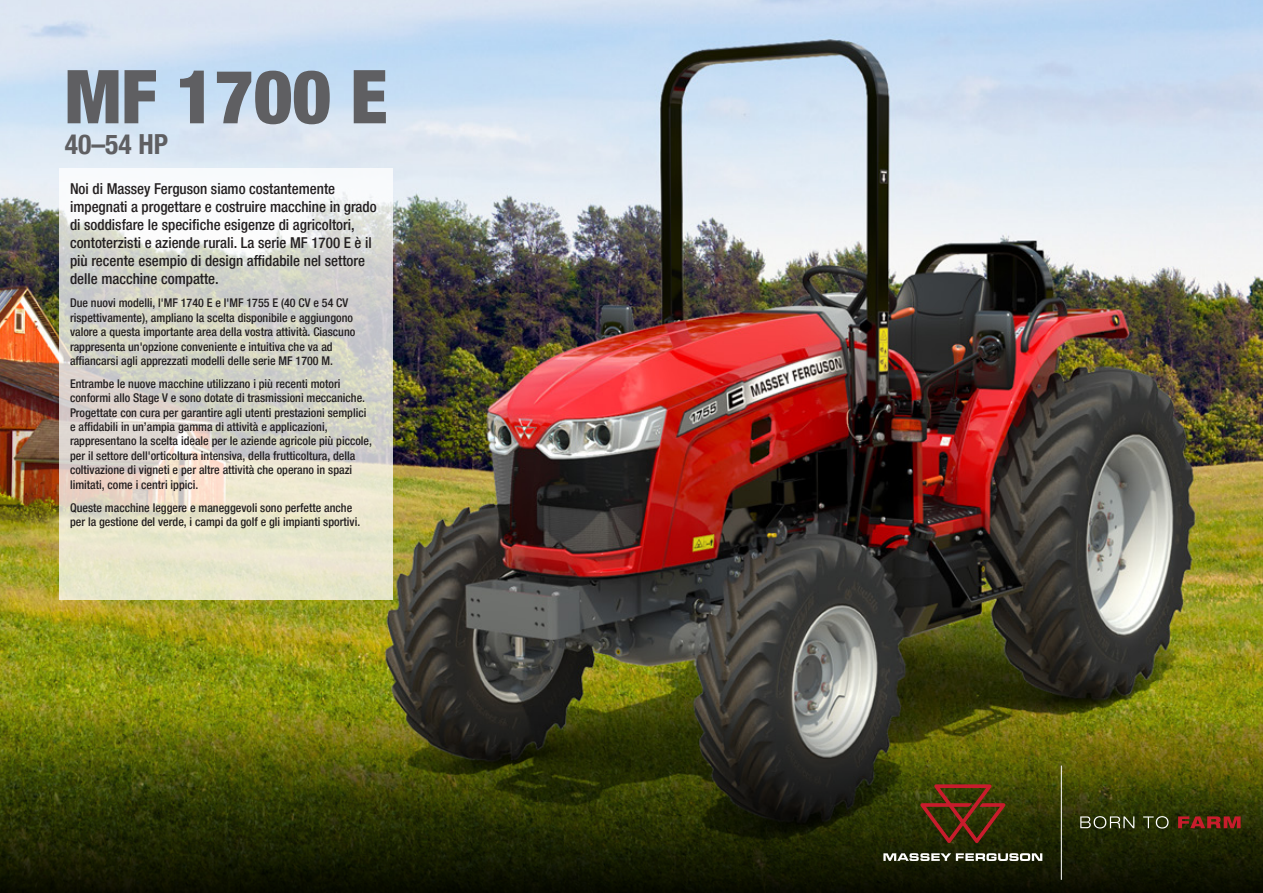
<style>
.page{position:relative;width:1263px;height:893px;background:#fff}
.page>*{position:absolute;margin:0;border:0;box-sizing:border-box;transform-origin:0 0}
.t1{font:900 condensed 74.4px "Helvetica Neue LTW1 G";color:#5f5f62}
.t2{font:700 condensed 27.6px "Helvetica Neue LTW1 G";color:#5f5f62}
.t3{font:500 condensed 15px/18px "Helvetica Neue LTW1 G";color:#231f20}
.t4{font:500 condensed 12px/14.4px "Helvetica Neue LTW1 G";color:#231f20}
</style>
<div class="page">
<img style="left:0;top:0;width:1263px;height:697px">
<svg style="left:0;top:697px;width:1263px;height:196px;background:#373c0b"></svg>
<svg style="left:60px;top:168px;width:333px;height:432px"></svg>
<svg style="left:883px;top:853px;width:159px;height:8px"></svg>
<svg style="left:920px;top:784px;width:85px;height:59px;background:#522f0e"></svg>
<svg style="left:1080px;top:816px;width:54px;height:12px"></svg>
<svg style="left:1143px;top:816px;width:25px;height:12px"></svg>
<svg style="left:1178px;top:816px;width:62px;height:12px"></svg>
<hr style="left:1061px;top:766px;width:1px;height:114px;background:#fff">
<p class="t1" style="left:65px;top:52px;width:324px">MF 1700 E</p>
<p class="t2" style="left:65px;top:127px;width:105px">40–54 HP</p>
<p class="t3" style="left:70px;top:180px;width:308px">Noi di Massey Ferguson siamo costantemente impegnati a progettare e costruire macchine in grado di soddisfare le specifiche esigenze di agricoltori, contoterzisti e aziende rurali. La serie MF 1700 E è il più recente esempio di design affidabile nel settore delle macchine compatte.</p>
<p class="t4" style="left:70px;top:296px;width:287px">Due nuovi modelli, l'MF 1740 E e l'MF 1755 E (40 CV e 54 CV rispettivamente), ampliano la scelta disponibile e aggiungono valore a questa importante area della vostra attività. Ciascuno rappresenta un'opzione conveniente e intuitiva che va ad affiancarsi agli apprezzati modelli delle serie MF 1700 M.</p>
<p class="t4" style="left:70px;top:376px;width:303px">Entrambe le nuove macchine utilizzano i più recenti motori conformi allo Stage V e sono dotate di trasmissioni meccaniche.<br>Progettate con cura per garantire agli utenti prestazioni semplici e affidabili in un’ampia gamma di attività e applicazioni, rappresentano la scelta ideale per le aziende agricole più piccole, per il settore dell'orticoltura intensiva, della frutticoltura, della coltivazione di vigneti e per altre attività che operano in spazi limitati, come i centri ippici.</p>
<p class="t4" style="left:70px;top:500px;width:292px">Queste macchine leggere e maneggevoli sono perfette anche per la gestione del verde, i campi da golf e gli impianti sportivi.</p>
</div>
